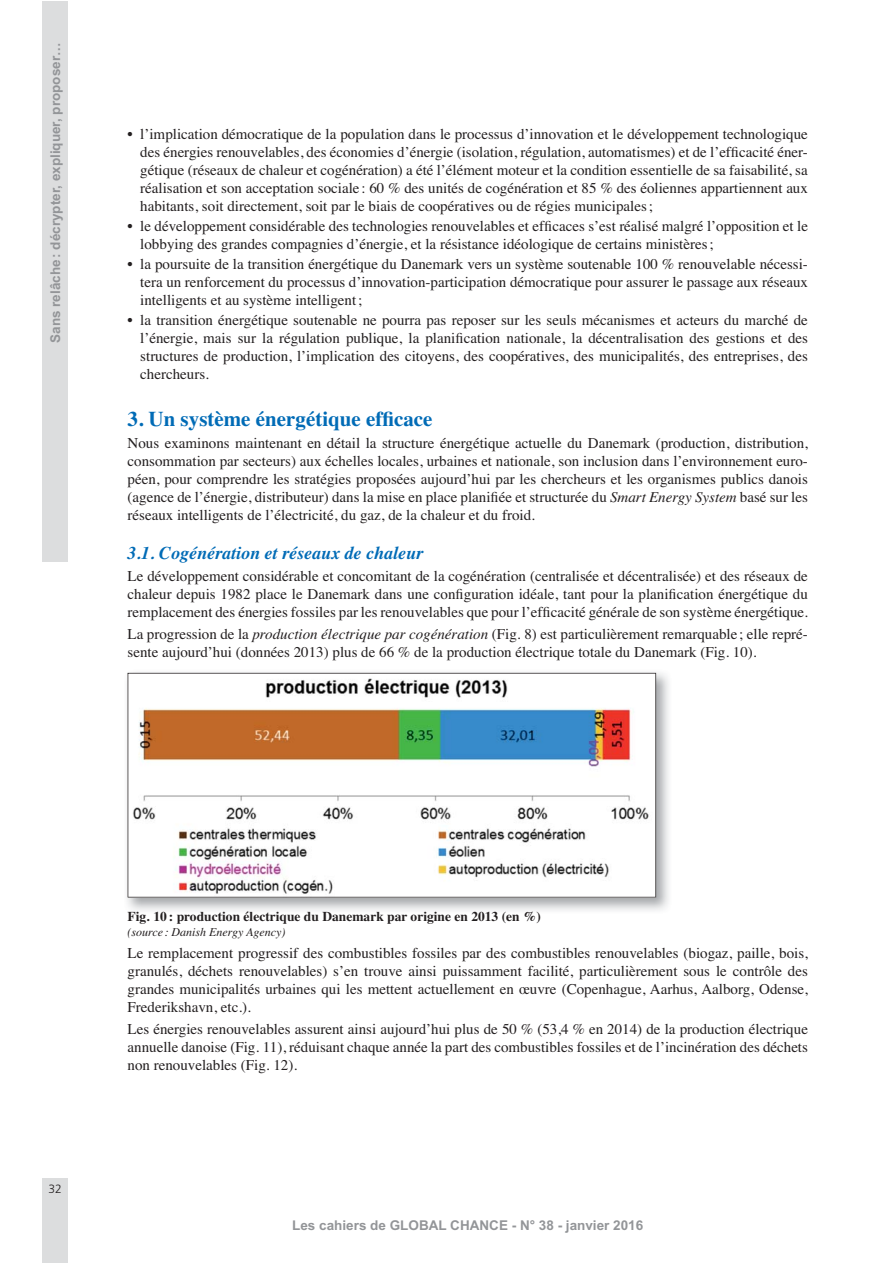
<style>
.page{position:relative;width:893px;height:1263px;background:#fff}
.page>*{position:absolute;margin:0;border:0;box-sizing:border-box;transform-origin:0 0}
.t1{font:700 21px "Times";color:#006bb6}
.t2{font:italic 700 18px "Times";color:#006bb6}
.t3{font:15px/18px "Times";color:#231f20;text-align:justify}
.t4{font:700 13.5px "Arial";color:#939598}
.t5{font:700 13.5px "Times";color:#231f20}
.t6{font:italic 12px "Times";color:#231f20}
.t7{font:300 12px "Frutiger";color:#231f20}
.s1{font-style:italic}
</style>
<div class="page">
<div style="left:43px;top:1px;width:25px;height:560px;background:#dcddde"></div>
<div style="left:43px;top:1178px;width:25px;height:85px;background:#dcddde"></div>
<img style="left:127px;top:672px;width:542px;height:239px">
<svg style="left:128px;top:673px;width:528px;height:224px"></svg>
<p class="t4" style="left:47px;top:343px;width:302px;rotate:-90deg">Sans relâche : décrypter, expliquer, proposer…</p>
<p class="t3" style="left:140px;top:123px;width:669px;text-indent:-13px">• l’implication démocratique de la population dans le processus d’innovation et le développement technologique des énergies renouvelables, des économies d’énergie (isolation, régulation, automatismes) et de l’efficacité éner&shy;gétique (réseaux de chaleur et cogénération) a été l’élément moteur et la condition essentielle de sa faisabilité, sa réalisation et son acceptation sociale : 60 % des unités de cogénération et 85 % des éoliennes appartiennent aux habitants, soit directement, soit par le biais de coopératives ou de régies municipales ;</p>
<p class="t3" style="left:140px;top:216px;width:669px;text-indent:-13px">• le développement considérable des technologies renouvelables et efficaces s’est réalisé malgré l’opposition et le lobbying des grandes compagnies d’énergie, et la résistance idéologique de certains ministères ;</p>
<p class="t3" style="left:140px;top:254px;width:669px;text-indent:-13px">• la poursuite de la transition énergétique du Danemark vers un système soutenable 100 % renouvelable nécessi&shy;tera un renforcement du processus d’innovation-participation démocratique pour assurer le passage aux réseaux intelligents et au système intelligent ;</p>
<p class="t3" style="left:140px;top:310px;width:669px;text-indent:-13px">• la transition énergétique soutenable ne pourra pas reposer sur les seuls mécanismes et acteurs du marché de l’énergie, mais sur la régulation publique, la planification nationale, la décentralisation des gestions et des structures de production, l’implication des citoyens, des coopératives, des municipalités, des entreprises, des chercheurs.</p>
<h1 class="t1" style="left:128px;top:398px;width:307px">3. Un système énergétique efficace</h1>
<p class="t3" style="left:128px;top:433px;width:682px">Nous examinons maintenant en détail la structure énergétique actuelle du Danemark (production, distribution, consommation par secteurs) aux échelles locales, urbaines et nationale, son inclusion dans l’environnement euro&shy;péen, pour comprendre les stratégies proposées aujourd’hui par les chercheurs et les organismes publics danois (agence de l’énergie, distributeur) dans la mise en place planifiée et structurée du <span class="s1">Smart Energy System</span> basé sur les réseaux intelligents de l’électricité, du gaz, de la chaleur et du froid.</p>
<p class="t2" style="left:128px;top:536px;width:297px">3.1. Cogénération et réseaux de chaleur</p>
<p class="t3" style="left:128px;top:565px;width:682px">Le développement considérable et concomitant de la cogénération (centralisée et décentralisée) et des réseaux de chaleur depuis 1982 place le Danemark dans une configuration idéale, tant pour la planification énergétique du remplacement des énergies fossiles par les renouvelables que pour l’efficacité générale de son système énergétique.</p>
<p class="t3" style="left:128px;top:624px;width:682px">La progression de la <span class="s1">production électrique par cogénération</span> (Fig. 8) est particulièrement remarquable ; elle repré&shy;sente aujourd’hui (données 2013) plus de 66 % de la production électrique totale du Danemark (Fig. 10).</p>
<p class="t7" style="left:49px;top:1182px;width:15px">32</p>
<p class="t5" style="left:128px;top:904px;width:415px">Fig. 10 : production électrique du Danemark par origine en 2013 (en %)</p>
<p class="t6" style="left:128px;top:921px;width:160px">(source : Danish Energy Agency)</p>
<p class="t3" style="left:128px;top:943px;width:682px">Le remplacement progressif des combustibles fossiles par des combustibles renouvelables (biogaz, paille, bois, granulés, déchets renouvelables) s’en trouve ainsi puissamment facilité, particulièrement sous le contrôle des grandes municipalités urbaines qui les mettent actuellement en œuvre (Copenhague, Aarhus, Aalborg, Odense, Frederikshavn, etc.).</p>
<p class="t3" style="left:128px;top:1019px;width:682px">Les énergies renouvelables assurent ainsi aujourd’hui plus de 50 % (53,4 % en 2014) de la production électrique annuelle danoise (Fig. 11), réduisant chaque année la part des combustibles fossiles et de l’incinération des déchets non renouvelables (Fig. 12).</p>
<p class="t4" style="left:292px;top:1217px;width:353px">Les cahiers de GLOBAL CHANCE - N° 38 - janvier 2016</p>
</div>
